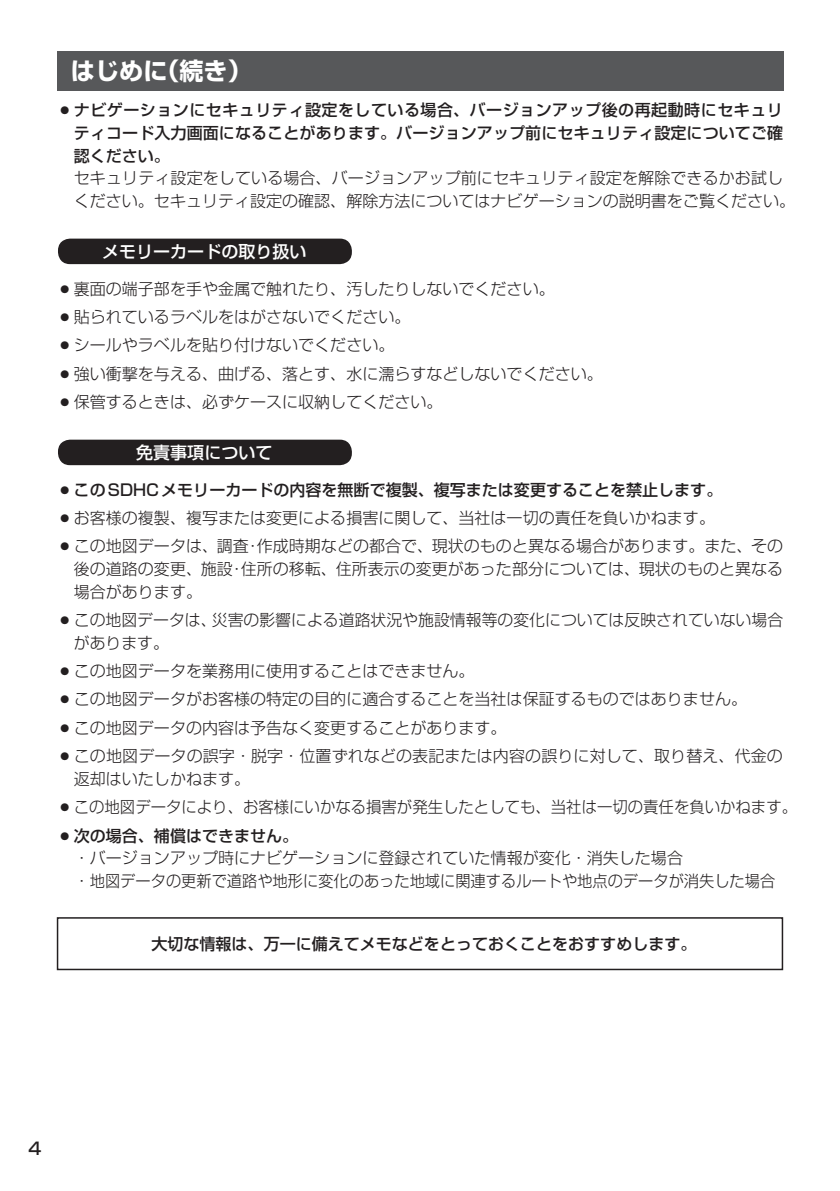
<style>
.page{position:relative;width:840px;height:1191px;background:#fff}
.page>*{position:absolute;margin:0;border:0;box-sizing:border-box;transform-origin:0 0}
.t1{font:24px "Shin Go Pro Bold 90 pv RKSJ H";color:#fff}
.t2{font:17px "Shin Go Pro Medium 90 pv RKSJ H";color:#fff}
.t3{font:17px "Shin Go Pro Medium 90 pv RKSJ H";color:#231f20}
.t4{font:16px/22.6px "Shin Go Pro Light 90 pv RKSJ H";color:#231f20}
.t5{font:16px/22.6px "Shin Go Pro Medium 90 pv RKSJ H";color:#231f20;text-align:justify}
.t6{font:16px "Shin Go Pro Light 90 pv RKSJ H";color:#231f20;scale:.96 1}
</style>
<div class="page">
<div style="left:57px;top:51px;width:725px;height:40px;background:#57585a"></div>
<div style="left:57px;top:917px;width:725px;height:53px;border:2px solid #231f20"></div>
<div style="left:58px;top:440px;width:294px;height:25px;background:#231f20;border-radius:12px"></div>
<div style="left:58px;top:239px;width:294px;height:25px;background:#231f20;border-radius:12px"></div>
<h1 class="t1" style="left:71px;top:62px;width:182px">はじめに（続き）</h1>
<p class="t5" style="left:74px;top:101px;width:710px;text-indent:-17px">○ナビゲーションにセキュリティ設定をしている場合、バージョンアップ後の再起動時にセキュリティコード入力画面になることがあります。バージョンアップ前にセキュリティ設定についてご確認ください。</p>
<p class="t4" style="left:74px;top:169px;width:722px">セキュリティ設定をしている場合、バージョンアップ前にセキュリティ設定を解除できるかお試しください。セキュリティ設定の確認、解除方法についてはナビゲーションの説明書をご覧ください。</p>
<p class="t2" style="left:102px;top:245px;width:206px">メモリーカードの取り扱い</p>
<p class="t4" style="left:57px;top:279px;width:499px">○裏面の端子部を手や金属で触れたり、汚したりしないでください。</p>
<p class="t4" style="left:57px;top:308px;width:355px">○貼られているラベルをはがさないでください。</p>
<p class="t4" style="left:57px;top:336px;width:339px">○シールやラベルを貼り付けないでください。</p>
<p class="t4" style="left:57px;top:364px;width:547px">○強い衝撃を与える、曲げる、落とす、水に濡らすなどしないでください。</p>
<p class="t4" style="left:57px;top:393px;width:387px">○保管するときは、必ずケースに収納してください。</p>
<p class="t2" style="left:136px;top:446px;width:138px">免責事項について</p>
<p class="t5" style="left:57px;top:480px;width:666px">○このSDHCメモリーカードの内容を無断で複製、複写または変更することを禁止します。</p>
<p class="t4" style="left:57px;top:509px;width:659px">○お客様の複製、複写または変更による損害に関して、当社は一切の責任を負いかねます。</p>
<p class="t4" style="left:74px;top:537px;width:710px;text-align:justify;text-indent:-17px">○この地図データは、調査・作成時期などの都合で、現状のものと異なる場合があります。また、その後の道路の変更、施設・住所の移転、住所表示の変更があった部分については、現状のものと異なる場合があります。</p>
<p class="t4" style="left:74px;top:611px;width:710px;text-indent:-17px">○この地図データは、災害の影響による道路状況や施設情報等の変化については反映されていない場合があります。</p>
<p class="t4" style="left:57px;top:662px;width:419px">○この地図データを業務用に使用することはできません。</p>
<p class="t4" style="left:57px;top:690px;width:691px">○この地図データがお客様の特定の目的に適合することを当社は保証するものではありません。</p>
<p class="t4" style="left:57px;top:718px;width:451px">○この地図データの内容は予告なく変更することがあります。</p>
<p class="t4" style="left:74px;top:747px;width:710px;text-indent:-17px">○この地図データの誤字・脱字・位置ずれなどの表記または内容の誤りに対して、取り替え、代金の返却はいたしかねます。</p>
<p class="t6" style="left:57px;top:801px;width:772px">○この地図データにより、お客様にいかなる損害が発生したとしても、当社は一切の責任を負いかねます。</p>
<p class="t5" style="left:57px;top:826px;width:243px">○次の場合、補償はできません。</p>
<p class="t4" style="left:74px;top:849px;width:702px">・バージョンアップ時にナビゲーションに登録されていた情報が変化・消失した場合<br>・地図データの更新で道路や地形に変化のあった地域に関連するルートや地点のデータが消失した場合</p>
<p class="t5" style="left:151px;top:934px;width:546px">大切な情報は、万一に備えてメモなどをとっておくことをおすすめします。</p>
<p class="t3" style="left:28px;top:1142px;width:14px">4</p>
</div>
